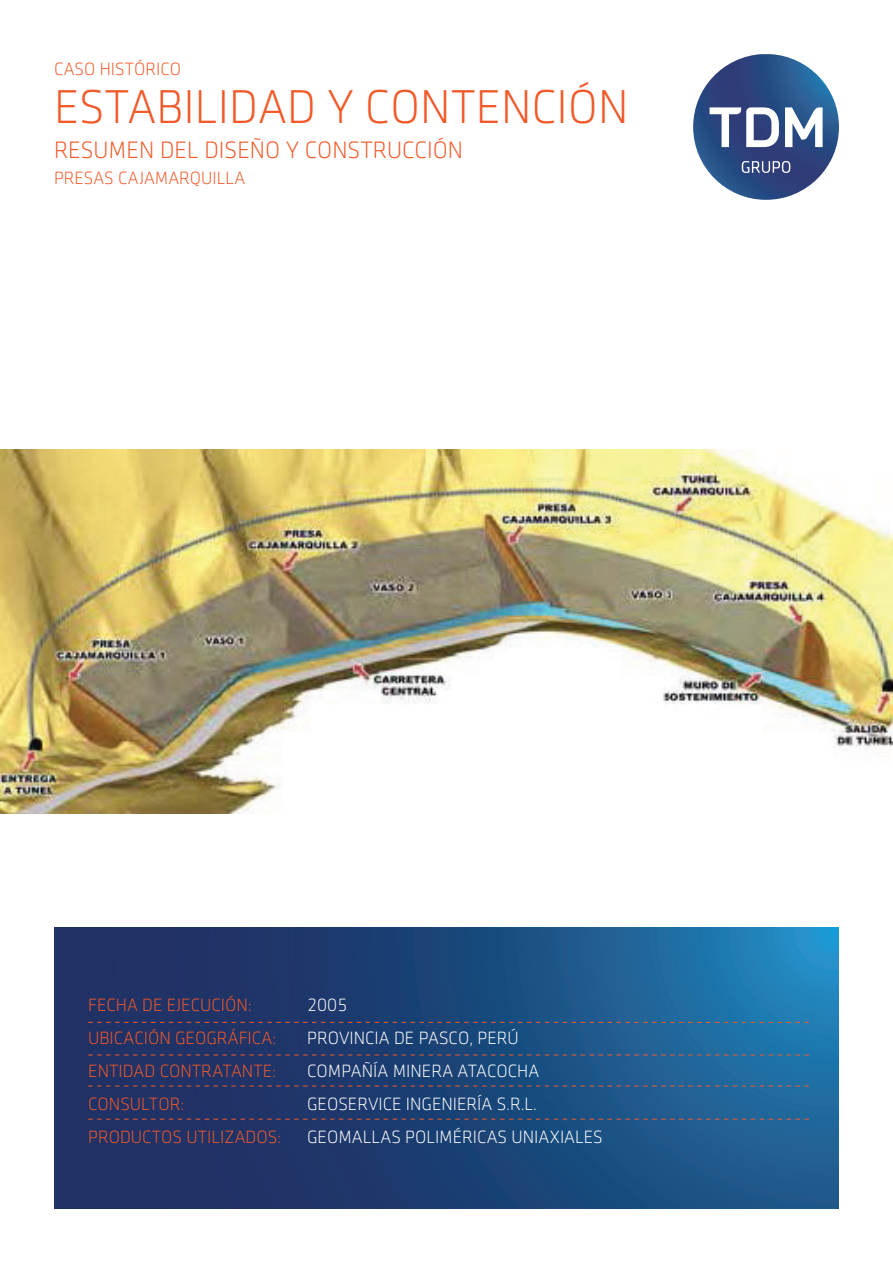
<style>
.page{position:relative;width:893px;height:1263px;background:#fff}
.page>*{position:absolute;margin:0;border:0;box-sizing:border-box;transform-origin:0 0}
.t1{font:300 48px "Sentico Sans DT";color:#f15929}
.t2{font:300 24px "Sentico Sans DT";color:#f15929}
.t3{font:300 18px/33px "Sentico Sans DT";color:#f15929}
.t4{font:300 18px/33px "Sentico Sans DT";color:#fff}
</style>
<div class="page">
<svg style="left:54px;top:927px;width:785px;height:282px;background:#1e497c"></svg>
<svg style="left:693px;top:54px;width:146px;height:146px;background:#2d4e86"></svg>
<svg style="left:710px;top:107px;width:69px;height:40px"></svg>
<svg style="left:785px;top:107px;width:38px;height:40px"></svg>
<svg style="left:742px;top:161px;width:48px;height:12px"></svg>
<svg style="left:88px;top:1022px;width:721px;height:1px"></svg>
<svg style="left:88px;top:1054px;width:721px;height:1px"></svg>
<svg style="left:88px;top:1086px;width:721px;height:1px"></svg>
<svg style="left:88px;top:1119px;width:721px;height:1px"></svg>
<img style="left:0;top:450px;width:893px;height:363px">
<p class="t3" style="left:54px;top:52px;width:129px">CASO HISTÓRICO</p>
<h1 class="t1" style="left:54px;top:81px;width:24px">ESTABI</h1>
<h1 class="t1" style="left:195px;top:81px;width:47px">LIDAD</h1>
<h1 class="t1" style="left:328px;top:81px;width:64px">Y CONTENCIÓN</h1>
<h2 class="t2" style="left:54px;top:137px;width:162px">RESUMEN DEL DISE</h2>
<h2 class="t2" style="left:250px;top:137px;width:69px">ÑO Y CONSTRUCCIÓN</h2>
<p class="t3" style="left:54px;top:162px;width:11px">PRESAS</p>
<p class="t3" style="left:118px;top:162px;width:10px">CAJA</p>
<p class="t3" style="left:155px;top:162px;width:90px">MARQUI LLA</p>
<p class="t3" style="left:88px;top:988px;width:190px">FECHA DE EJECUCIÓN:<br>UBICACIÓN GEOGRÁFICA:<br>ENTIDAD CONTRATANTE:<br>CONSU</p>
<p class="t3" style="left:88px;top:1087px;width:194px;text-indent:53px">LTOR :<br>PRODUCTOS UTILIZADOS:</p>
<p class="t4" style="left:307px;top:988px;width:51px">2005<br>PROVINCIA</p>
<p class="t4" style="left:394px;top:1021px;width:36px">DE PASCO</p>
<p class="t4" style="left:469px;top:1021px;width:51px">, PER Ú</p>
<p class="t4" style="left:307px;top:1054px;width:109px">COMPAÑÍA MINERA</p>
<p class="t4" style="left:458px;top:1054px;width:12px">ATACOCHA</p>
<p class="t4" style="left:307px;top:1087px;width:11px">GEOSER</p>
<p class="t4" style="left:368px;top:1087px;width:48px">VICE INGENIER</p>
<p class="t4" style="left:477px;top:1087px;width:61px">ÍA S.R.L.</p>
<p class="t4" style="left:307px;top:1120px;width:165px">GEOMALLAS POLI MÉRICAS</p>
<p class="t4" style="left:511px;top:1120px;width:10px">UNIA</p>
<p class="t4" style="left:550px;top:1120px;width:43px">XIALES</p>
</div>
